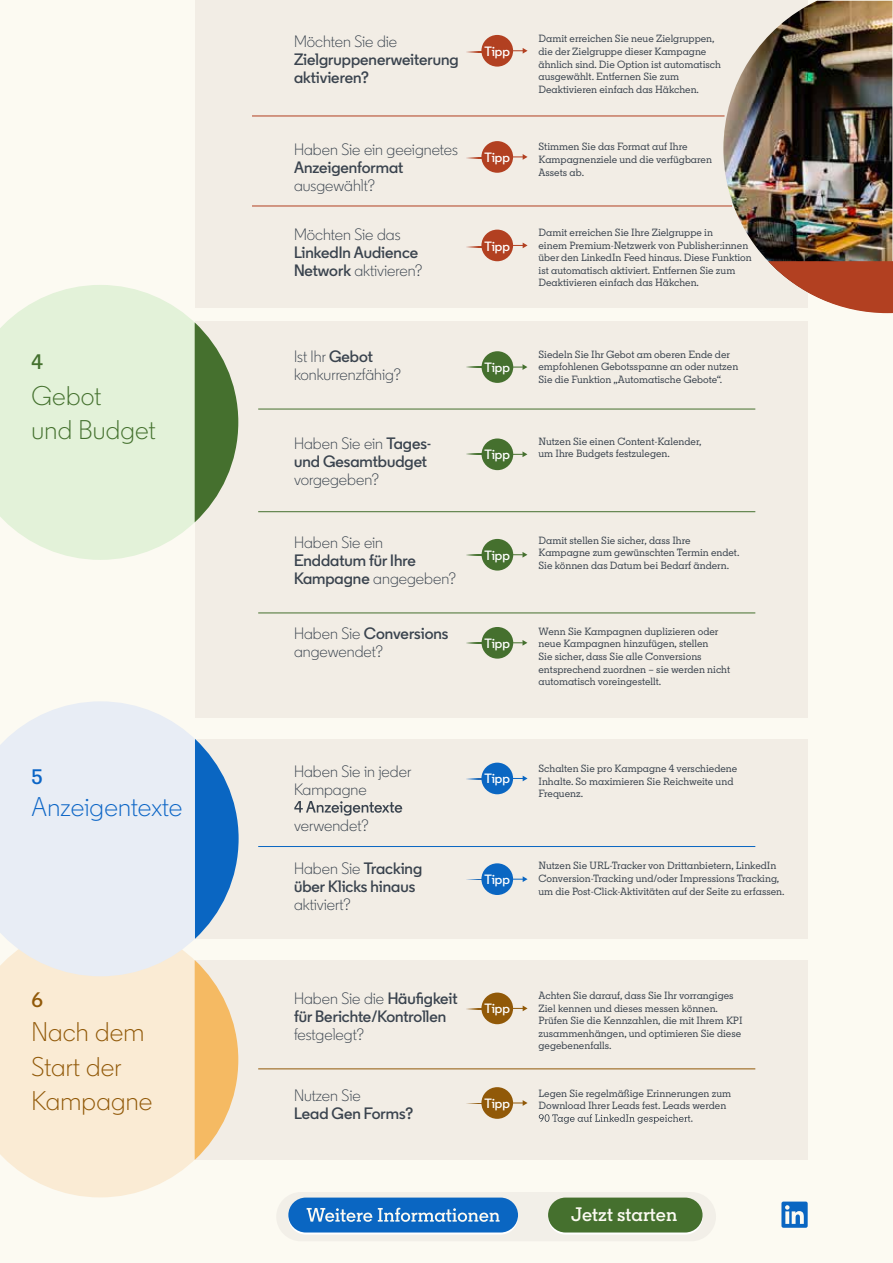
<style>
.page{position:relative;width:893px;height:1263px;background:#fff}
.page>*{position:absolute;margin:0;border:0;box-sizing:border-box;transform-origin:0 0}
.t1{font:300 27px/34.5px "Community";letter-spacing:.01em;color:#915908}
.t2{font:300 27px/34.5px "Community";letter-spacing:.01em;color:#44712e}
.t3{font:300 27px "Community";letter-spacing:.01em;color:#0b65c6}
.t4{font:600 21px "Community";color:#44712e}
.t5{font:600 21px "Community";color:#0b65c6}
.t6{font:600 21px "Community";color:#915908}
.t7{font:600 19.5px "Community Slab";color:#fcfaf2}
.t8{font:600 16.5px/18px "Community";color:#3a434e}
.t9{font:300 16.5px/18px "Community";color:#3a434e}
.t10{font:600 13.5px "Community";color:#fff}
.t11{font:500 10.5px/12.6px "Community Slab";color:#3a434e}
.s1{font-weight:300}
.s2{font-weight:600}
</style>
<div class="page">
<div style="left:0;top:1px;width:892px;height:1262px;background:#fcfaf2"></div>
<div style="left:195px;top:1px;width:612px;height:307px;background:#f2ede5"></div>
<div style="left:195px;top:960px;width:612px;height:200px;background:#f2ede5"></div>
<div style="left:0;top:976px;width:195px;height:221px;background:#faebd4"></div>
<svg style="left:195px;top:976px;width:43px;height:184px"></svg>
<div style="left:195px;top:321px;width:612px;height:397px;background:#f2ede5"></div>
<svg style="left:0;top:285px;width:195px;height:275px;background:#e5f2db"></svg>
<svg style="left:195px;top:323px;width:43px;height:199px"></svg>
<img style="left:723px;top:1px;width:169px;height:260px">
<svg style="left:768px;top:261px;width:125px;height:52px"></svg>
<div style="left:196px;top:739px;width:612px;height:200px;background:#f2ede5"></div>
<svg style="left:0;top:701px;width:209px;height:275px;background:#eaedf3"></svg>
<svg style="left:195px;top:739px;width:44px;height:200px"></svg>
<svg style="left:539px;top:1114px;width:153px;height:10px"></svg>
<svg style="left:294px;top:801px;width:108px;height:15px"></svg>
<svg style="left:466px;top:52px;width:15px;height:1px"></svg>
<div style="left:481px;top:35px;width:32px;height:32px;background:#b24021;border-radius:50%"></div>
<svg style="left:512px;top:48px;width:16px;height:6px"></svg>
<svg style="left:466px;top:158px;width:15px;height:1px"></svg>
<div style="left:481px;top:141px;width:32px;height:32px;background:#b24021;border-radius:50%"></div>
<svg style="left:512px;top:154px;width:16px;height:6px"></svg>
<svg style="left:466px;top:246px;width:15px;height:1px"></svg>
<div style="left:481px;top:230px;width:32px;height:31px;background:#b24021;border-radius:50%"></div>
<svg style="left:512px;top:243px;width:16px;height:5px"></svg>
<hr style="left:258px;top:1068px;width:497px;height:1px;background:#915908">
<hr style="left:258px;top:846px;width:497px;height:1px;background:#0a66c2">
<hr style="left:258px;top:612px;width:497px;height:1px;background:#45702e">
<hr style="left:258px;top:511px;width:497px;height:1px;background:#45702e">
<hr style="left:258px;top:409px;width:497px;height:1px;background:#45702e">
<svg style="left:466px;top:879px;width:15px;height:1px"></svg>
<div style="left:481px;top:863px;width:32px;height:32px;background:#0a66c2;border-radius:50%"></div>
<svg style="left:512px;top:876px;width:16px;height:6px"></svg>
<svg style="left:466px;top:778px;width:15px;height:1px"></svg>
<div style="left:481px;top:763px;width:32px;height:31px;background:#0a66c2;border-radius:50%"></div>
<svg style="left:512px;top:776px;width:16px;height:5px"></svg>
<svg style="left:466px;top:1008px;width:15px;height:1px"></svg>
<div style="left:481px;top:992px;width:32px;height:32px;background:#915908;border-radius:50%"></div>
<svg style="left:512px;top:1005px;width:16px;height:6px"></svg>
<svg style="left:466px;top:1103px;width:15px;height:1px"></svg>
<div style="left:481px;top:1087px;width:32px;height:32px;background:#915908;border-radius:50%"></div>
<svg style="left:512px;top:1100px;width:16px;height:6px"></svg>
<svg style="left:466px;top:642px;width:16px;height:1px"></svg>
<div style="left:482px;top:627px;width:31px;height:32px;background:#45702e;border-radius:50%"></div>
<svg style="left:513px;top:640px;width:14px;height:6px"></svg>
<svg style="left:466px;top:554px;width:16px;height:1px"></svg>
<div style="left:482px;top:539px;width:31px;height:32px;background:#45702e;border-radius:50%"></div>
<svg style="left:513px;top:552px;width:14px;height:6px"></svg>
<svg style="left:466px;top:454px;width:16px;height:1px"></svg>
<div style="left:482px;top:438px;width:31px;height:32px;background:#45702e;border-radius:50%"></div>
<svg style="left:512px;top:451px;width:15px;height:6px"></svg>
<svg style="left:466px;top:367px;width:16px;height:1px"></svg>
<div style="left:482px;top:351px;width:31px;height:32px;background:#45702e;border-radius:50%"></div>
<svg style="left:513px;top:364px;width:14px;height:6px"></svg>
<hr style="left:252px;top:116px;width:472px;height:1px;background:#b24021">
<hr style="left:252px;top:206px;width:480px;height:1px;background:#b24021">
<div style="left:276px;top:1192px;width:440px;height:49px;background:#f2efe8;border-radius:25px"></div>
<svg style="left:548px;top:1200px;width:155px;height:34px"></svg>
<svg style="left:288px;top:1200px;width:230px;height:34px"></svg>
<svg style="left:781px;top:1201px;width:27px;height:27px"></svg>
<div style="left:548px;top:1197px;width:155px;height:35px;background:#45702e;border-radius:17px"></div>
<div style="left:288px;top:1197px;width:230px;height:35px;background:#0a66c2;border-radius:17px"></div>
<svg style="left:307px;top:1208px;width:65px;height:14px"></svg>
<svg style="left:378px;top:1208px;width:122px;height:14px"></svg>
<h2 class="t4" style="left:32px;top:349px;width:13px">4</h2>
<h1 class="t2" style="left:32px;top:379px;width:125px">Gebot<br>und Budget</h1>
<h2 class="t5" style="left:32px;top:764px;width:13px">5</h2>
<h1 class="t3" style="left:32px;top:790px;width:153px">Anzeigentexte</h1>
<h2 class="t6" style="left:32px;top:986px;width:13px">6</h2>
<h1 class="t1" style="left:31px;top:1015px;width:122px">Nach dem<br>Start der<br>Kampagne</h1>
<h3 class="t9" style="left:294px;top:32px;width:105px">Möchten Sie die</h3>
<h3 class="t8" style="left:294px;top:50px;width:166px">Zielgruppenerweiterung aktivieren?</h3>
<h3 class="t9" style="left:294px;top:140px;width:165px">Haben Sie ein geeignetes</h3>
<h3 class="t8" style="left:294px;top:158px;width:111px">Anzeigenformat</h3>
<h3 class="t9" style="left:294px;top:176px;width:83px">ausgewählt?</h3>
<h3 class="t9" style="left:294px;top:226px;width:108px">Möchten Sie das</h3>
<h3 class="t8" style="left:294px;top:244px;width:130px">LinkedIn Audience<br>Network <span class="s1">aktivieren?</span></h3>
<p class="t10" style="left:484px;top:43px;width:27px">Tipp</p>
<p class="t10" style="left:484px;top:149px;width:27px">Tipp</p>
<p class="t10" style="left:484px;top:238px;width:27px">Tipp</p>
<h3 class="t9" style="left:294px;top:348px;width:108px">Ist Ihr <span class="s2">Gebot </span>konkurrenzfähig?</h3>
<h3 class="t8" style="left:294px;top:434px;width:139px"><span class="s1">Haben Sie ein</span> Tages&shy;und Gesamtbudget</h3>
<h3 class="t9" style="left:294px;top:471px;width:86px">vorgegeben?</h3>
<h3 class="t9" style="left:294px;top:534px;width:91px">Haben Sie ein</h3>
<h3 class="t8" style="left:294px;top:552px;width:163px">Enddatum für Ihre<br>Kampagne <span class="s1">angegeben?</span></h3>
<h3 class="t9" style="left:294px;top:625px;width:156px">Haben Sie <span class="s2">Conversions </span>angewendet?</h3>
<p class="t10" style="left:484px;top:359px;width:27px">Tipp</p>
<p class="t10" style="left:484px;top:446px;width:27px">Tipp</p>
<p class="t10" style="left:484px;top:546px;width:27px">Tipp</p>
<p class="t10" style="left:484px;top:634px;width:27px">Tipp</p>
<p class="t11" style="left:538px;top:33px;width:184px">Damit erreichen Sie neue Zielgruppen, die der Zielgruppe dieser Kampagne ähnlich sind. Die Option ist automatisch ausgewählt. Entfernen Sie zum Deaktivieren einfach das Häkchen.</p>
<p class="t11" style="left:538px;top:141px;width:175px">Stimmen Sie das Format auf Ihre<br>Kampagnenziele und die verfügbaren<br>Assets ab.</p>
<p class="t11" style="left:538px;top:226px;width:215px">Damit erreichen Sie Ihre Zielgruppe in<br>einem Premium-Netzwerk von Publisher:innen über den LinkedIn Feed hinaus. Diese Funktion ist automatisch aktiviert. Entfernen Sie zum Deaktivieren einfach das Häkchen.</p>
<p class="t11" style="left:538px;top:348px;width:201px">Siedeln Sie Ihr Gebot am oberen Ende der empfohlenen Gebotsspanne an oder nutzen<br>Sie die Funktion „Automatische Gebote“.</p>
<p class="t11" style="left:538px;top:435px;width:165px">Nutzen Sie einen Content-Kalender, um Ihre Budgets festzulegen.</p>
<p class="t11" style="left:538px;top:534px;width:202px">Damit stellen Sie sicher, dass Ihre<br>Kampagne zum gewünschten Termin endet.<br>Sie können das Datum bei Bedarf ändern.</p>
<p class="t11" style="left:538px;top:625px;width:193px">Wenn Sie Kampagnen duplizieren oder neue Kampagnen hinzufügen, stellen<br>Sie sicher, dass Sie alle Conversions entsprechend zuordnen – sie werden nicht automatisch voreingestellt.</p>
<h3 class="t9" style="left:294px;top:762px;width:119px">Haben Sie in jeder<br>Kampagne</h3>
<h3 class="t9" style="left:294px;top:816px;width:76px">verwendet?</h3>
<h3 class="t8" style="left:294px;top:859px;width:130px"><span class="s1">Haben Sie</span> Tracking über Klicks hinaus</h3>
<h3 class="t9" style="left:294px;top:895px;width:58px">aktiviert?</h3>
<p class="t10" style="left:484px;top:770px;width:27px">Tipp</p>
<p class="t10" style="left:484px;top:871px;width:27px">Tipp</p>
<p class="t11" style="left:538px;top:762px;width:200px">Schalten Sie pro Kampagne 4 verschiedene<br>Inhalte. So maximieren Sie Reichweite und<br>Frequenz.</p>
<p class="t11" style="left:538px;top:859px;width:247px">Nutzen Sie URL-Tracker von Drittanbietern, LinkedIn<br>Conversion-Tracking und/oder Impressions Tracking, um die Post-Click-Aktivitäten auf der Seite zu erfassen.</p>
<h3 class="t8" style="left:294px;top:989px;width:165px"><span class="s1">Haben Sie die</span> Häufigkeit für Berichte/Kontrollen</h3>
<h3 class="t9" style="left:294px;top:1025px;width:71px">festgelegt?</h3>
<h3 class="t9" style="left:294px;top:1086px;width:68px">Nutzen Sie</h3>
<h3 class="t8" style="left:294px;top:1104px;width:121px">Lead Gen Forms?</h3>
<p class="t10" style="left:484px;top:1000px;width:27px">Tipp</p>
<p class="t10" style="left:484px;top:1095px;width:27px">Tipp</p>
<p class="t11" style="left:538px;top:989px;width:205px">Achten Sie darauf, dass Sie Ihr vorrangiges Ziel kennen und dieses messen können.<br>Prüfen Sie die Kennzahlen, die mit Ihrem KPI zusammenhängen, und optimieren Sie diese gegebenenfalls.</p>
<p class="t11" style="left:538px;top:1086px;width:194px">Legen Sie regelmäßige Erinnerungen zum<br>Download Ihrer Leads fest. Leads werden</p>
<h3 class="t7" style="left:571px;top:1202px;width:108px">Jetzt starten</h3>
</div>
